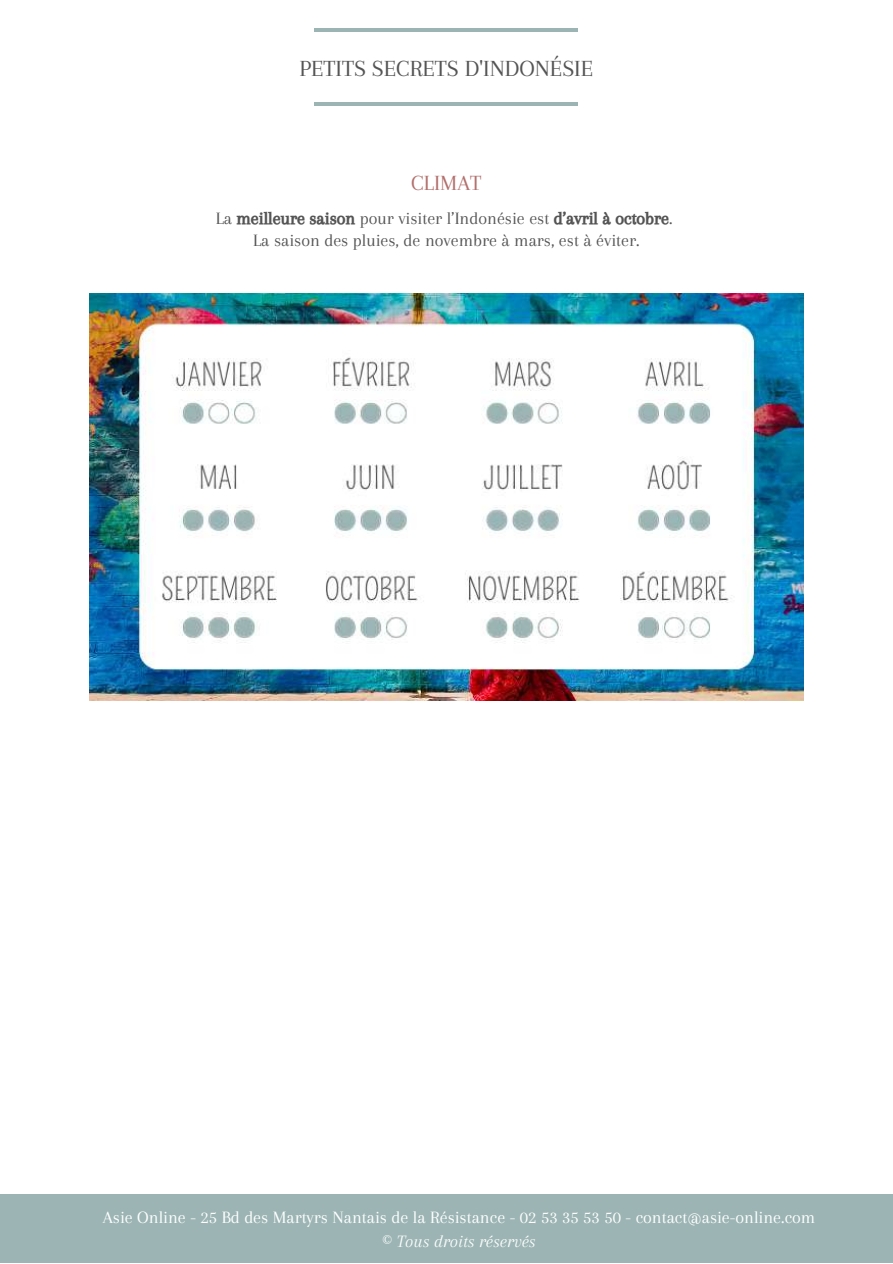
<style>
.page{position:relative;width:893px;height:1264px;background:#fff}
.page>*{position:absolute;margin:0;border:0;box-sizing:border-box;transform-origin:0 0}
.t1{font:24px "Arapey";color:#545454}
.t2{font:22.5px "Arapey";color:#b2706d}
.t3{font:18px/24.8px "Arapey";color:#fff;text-align:center}
.t4{font:18px "CA Generated";color:#545454}
.t5{font:18px "Arapey";color:#545454}
.t6{font:800 15px/20.2px "Open Sans";color:#fff;text-align:center}
.s1{font-family:"Arapey"}
.s2{font-style:italic}
</style>
<div class="page">
<hr style="left:315px;top:102px;width:263px;height:3px;background:#9cb5b4">
<hr style="left:315px;top:28px;width:263px;height:3px;background:#9cb5b4">
<div style="left:0;top:1194px;width:892px;height:68px;background:#9cb5b4"></div>
<img style="left:89px;top:293px;width:714px;height:407px">
<h1 class="t1" style="left:299px;top:55px;width:295px">PETITS SECRETS D'INDONÉSIE</h1>
<p class="t2" style="left:411px;top:171px;width:72px">CLIMAT</p>
<p class="t4" style="left:216px;top:208px;width:458px"><span class="s1">La</span> meilleure saison <span class="s1">pour visiter l’Indonésie est</span> d’avril à octobre<span class="s1">.</span></p>
<p class="t5" style="left:253px;top:230px;width:388px">La saison des pluies, de novembre à mars, est à éviter.</p>
<p class="t3" style="left:103px;top:1204px;width:714px">Asie Online - 25 Bd des Martyrs Nantais de la Résistance - 02 53 35 53 50 - contact@asie-online.com © <span class="s2">Tous droits réservés</span></p>
<p class="t6" style="left:144px;top:1207px;width:632px">Asie Online - 1 Beauregard 44120 Vertou - 02 53 35 53 50 - contact@asie-online.com © <span class="s2">Tous droits réservés</span></p>
</div>
